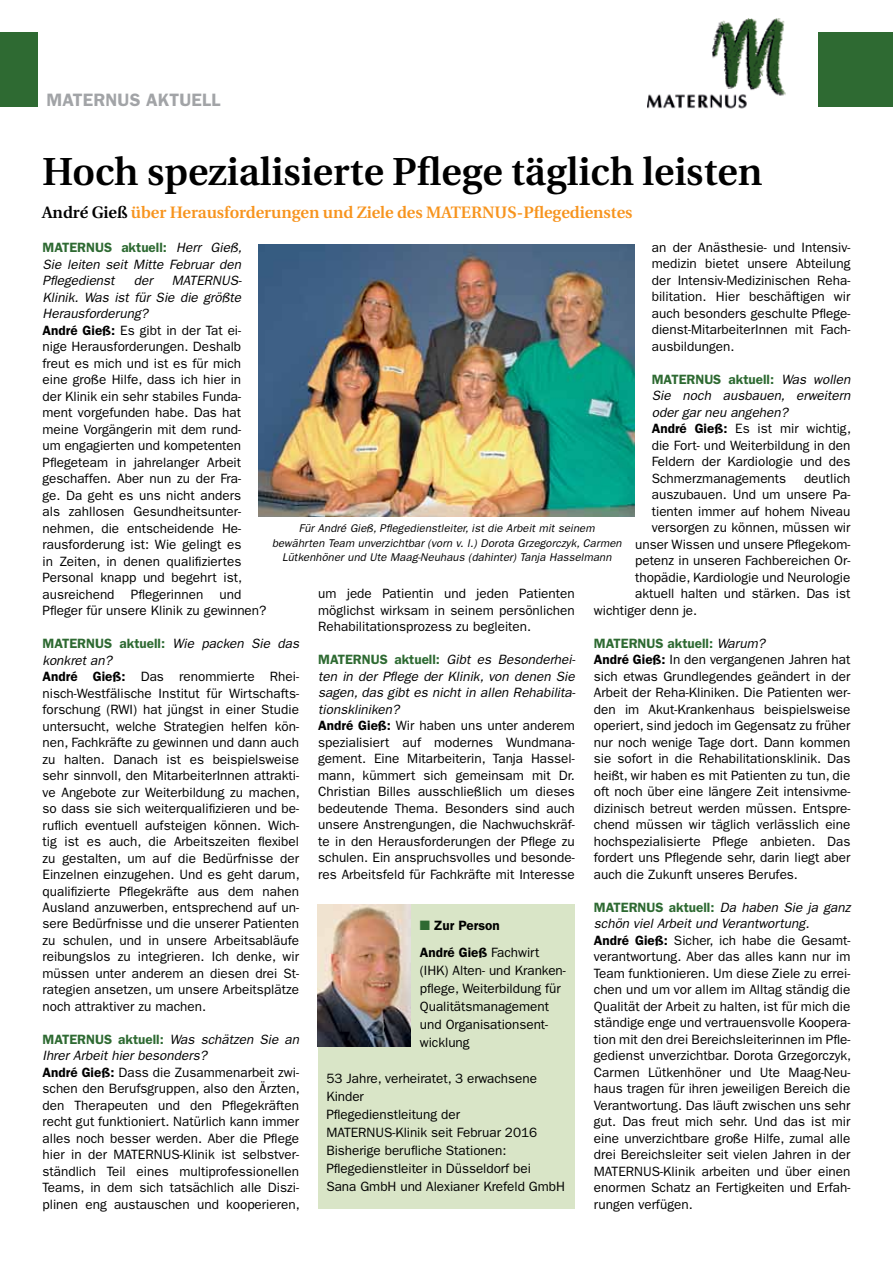
<style>
.page{position:relative;width:893px;height:1263px;background:#fff}
.page>*{position:absolute;margin:0;border:0;box-sizing:border-box;transform-origin:0 0}
.t1{font:600 39px "Utopia";color:#000}
.t2{font:600 18px "Franklin Gothic";color:#a2a4a7}
.t3{font:600 16.5px "Utopia";letter-spacing:-.005em;color:#f7941e}
.t4{font:13.5px/16.5px "Franklin Gothic";color:#000}
.t5{font:italic 13.5px/16.5px "Franklin Gothic";color:#000;text-align:justify}
.t6{font:600 13.5px/27px "Franklin Gothic";color:#000}
.t7{font:italic 11.25px/14.2px "Franklin Gothic";letter-spacing:.01em;color:#000;text-align:center}
.s1{color:#000}
.s2{font-weight:600;color:#2e6a32}
.s3{font-style:italic}
.s4{font-weight:600}
.s5{font-weight:600;font-style:normal;color:#2e6a32}
.s6{color:#2e6a32}
.s7{font-weight:400}
</style>
<div class="page">
<div style="left:819px;top:32px;width:74px;height:74px;background:#2e6a32"></div>
<div style="left:0;top:32px;width:37px;height:74px;background:#2e6a32"></div>
<img style="left:647px;top:18px;width:139px;height:91px">
<img style="left:258px;top:245px;width:377px;height:272px">
<div style="left:318px;top:904px;width:257px;height:305px;background:#d9e5c7"></div>
<img style="left:318px;top:904px;width:92px;height:143px">
<h2 class="t2" style="left:46px;top:90px;width:13px">maternus</h2>
<h2 class="t2" style="left:146px;top:90px;width:12px">aktuell</h2>
<h1 class="t1" style="left:42px;top:150px;width:722px">Hoch spezialisierte Pflege täglich leisten</h1>
<p class="t3" style="left:42px;top:203px;width:592px"><span class="s1">André Gieß</span> über Herausforderungen und Ziele des MATERNUS-Pflegedienstes</p>
<p class="t4" style="left:652px;top:239px;width:200px;text-align:justify">an der Anästhesie- und Intensiv&shy;medizin bietet unsere Abteilung der Intensiv-Medizinischen Reha&shy;bilitation. Hier beschäftigen wir auch besonders geschulte Pflege&shy;dienst-MitarbeiterInnen mit Fach&shy;ausbildungen.</p>
<p class="t4" style="left:652px;top:371px;width:201px"><span class="s2">MATERNUS aktuell:</span> <span class="s3">Was wollen<br>Sie noch ausbauen, erweitern oder gar neu angehen?<br></span><span class="s4">André Gieß:</span> Es ist mir wichtig, die Fort- und Weiterbildung in den<br>Feldern der Kardiologie und des<br>Schmerzmanagements</p>
<p class="t5" style="left:43px;top:239px;width:201px"><span class="s5">MATERNUS aktuell:</span> Herr Gieß, Sie leiten seit Mitte Februar den Pflegedienst</p>
<p class="t4" style="left:43px;top:272px;width:225px;text-indent:187px"><span class="s3">S-<br>Klinik. Was ist für Sie die größte<br>Herausforderung?<br></span><span class="s4">André Gieß:</span> Es gibt in der Tat ei&shy;nige Herausforderungen. Deshalb freut es mich und ist es für mich eine große Hilfe, dass ich hier in<br>der Klinik ein sehr stabiles Funda&shy;ment vorgefunden habe. Das hat meine Vorgängerin mit dem rund-<br>um engagierten und kompetenten<br>Pflegeteam in jahrelanger Arbeit geschaffen. Aber nun zu der Fra-<br>ge. Da geht es uns nicht anders<br>als zahllosen Gesundheitsunter&shy;nehmen, die entscheidende He&shy;rausforderung ist: Wie gelingt es<br>in Zeiten, in denen qualifiziertes<br>Personal knapp und begehrt ist, ausreichend Pflegerinnen und<br>Pfleger für unsere Klinik zu gewinnen?</p>
<p class="t4" style="left:43px;top:635px;width:259px"><span class="s2">MATERNUS aktuell:</span> <span class="s3">Wie packen Sie das konkret an?<br></span><span class="s4">André Gieß:</span> Das renommierte Rhei&shy;nisch-Westfälische Institut für Wirtschafts&shy;forschung (RWI) hat jüngst in einer Studie untersucht, welche Strategien helfen kön&shy;nen, Fachkräfte zu gewinnen und dann auch zu halten. Danach ist es beispielsweise sehr sinnvoll, den MitarbeiterInnen attrakti&shy;ve Angebote zur Weiterbildung zu machen, so dass sie sich weiterqualifizieren und be&shy;ruflich eventuell aufsteigen können. Wich&shy;tig ist es auch, die Arbeitszeiten flexibel zu gestalten, um auf die Bedürfnisse der Einzelnen einzugehen. Und es geht darum, qualifizierte Pflegekräfte aus dem nahen Ausland anzuwerben, entsprechend auf un&shy;sere Bedürfnisse und die unserer Patienten zu schulen, und in unsere Arbeitsabläufe reibungslos zu integrieren. Ich denke, wir müssen unter anderem an diesen drei St&shy;rategien ansetzen, um unsere Arbeitsplätze noch attraktiver zu machen.</p>
<p class="t4" style="left:43px;top:1031px;width:259px"><span class="s2">MATERNUS aktuell:</span> <span class="s3">Was schätzen Sie an Ihrer Arbeit hier besonders?<br></span><span class="s4">André Gieß:</span> Dass die Zusammenarbeit zwi&shy;schen den Berufsgruppen, also den Ärzten, den Therapeuten und den Pflegekräften recht gut funktioniert. Natürlich kann immer alles noch besser werden. Aber die Pflege hier in der MATERNUS-Klinik ist selbstver&shy;ständlich Teil eines multiprofessionellen Teams, in dem sich tatsächlich alle Diszi&shy;plinen eng austauschen und kooperieren,</p>
<p class="t5" style="left:134px;top:272px;width:22px">der</p>
<p class="t5" style="left:172px;top:272px;width:20px">MATERNU</p>
<p class="t4" style="left:804px;top:470px;width:48px">deutlich</p>
<p class="t4" style="left:652px;top:487px;width:200px">auszubauen. Und um unsere Pa-</p>
<p class="t4" style="left:652px;top:503px;width:200px">tienten immer auf hohem Niveau</p>
<p class="t4" style="left:652px;top:520px;width:200px">versorgen zu können, müssen wir</p>
<p class="t4" style="left:635px;top:536px;width:217px">unser Wissen und unsere Pflegekom-</p>
<p class="t4" style="left:635px;top:552px;width:217px">petenz in unseren Fachbereichen Or-</p>
<p class="t4" style="left:635px;top:569px;width:217px">thopädie, Kardiologie und Neurologie</p>
<p class="t4" style="left:635px;top:585px;width:217px">aktuell halten und stärken. Das ist</p>
<p class="t4" style="left:594px;top:602px;width:105px">wichtiger denn je.</p>
<p class="t4" style="left:594px;top:635px;width:258px"><span class="s2">MATERNUS aktuell:</span> <span class="s3">Warum?<br></span><span class="s4">André Gieß:</span> In den vergangenen Jahren hat sich etwas Grundlegendes geändert in der Arbeit der Reha-Kliniken. Die Patienten wer&shy;den im Akut-Krankenhaus beispielsweise operiert, sind jedoch im Gegensatz zu früher nur noch wenige Tage dort. Dann kommen sie sofort in die Rehabilitationsklinik. Das heißt, wir haben es mit Patienten zu tun, die oft noch über eine längere Zeit intensivme&shy;dizinisch betreut werden müssen. Entspre&shy;chend müssen wir täglich verlässlich eine hochspezialisierte Pflege anbieten. Das fordert uns Pflegende sehr, darin liegt aber auch die Zukunft unseres Berufes.</p>
<p class="t4" style="left:594px;top:899px;width:259px"><span class="s2">MATERNUS aktuell:</span> <span class="s3">Da haben Sie ja ganz schön viel Arbeit und Verantwortung.<br></span><span class="s4">André Gieß:</span> Sicher, ich habe die Gesamt&shy;verantwortung. Aber das alles kann nur im Team funktionieren. Um diese Ziele zu errei&shy;chen und um vor allem im Alltag ständig die Qualität der Arbeit zu halten, ist für mich die ständige enge und vertrauensvolle Koopera&shy;tion mit den drei Bereichsleiterinnen im Pfle&shy;gedienst unverzichtbar. Dorota Grzegorczyk, Carmen Lütkenhöner und Ute Maag-Neu&shy;haus tragen für ihren jeweiligen Bereich die Verantwortung. Das läuft zwischen uns sehr gut. Das freut mich sehr. Und das ist mir eine unverzichtbare große Hilfe, zumal alle drei Bereichsleiter seit vielen Jahren in der MATERNUS-Klinik arbeiten und über einen enormen Schatz an Fertigkeiten und Erfah&shy;rungen verfügen.</p>
<p class="t7" style="left:272px;top:521px;width:351px">Für André Gieß, Pflegedienstleiter, ist die Arbeit mit seinem bewährten Team unverzichtbar (vorn v. l.) Dorota Grzegorczyk, Carmen<br>Lütkenhöner und Ute Maag-Neuhaus (dahinter) Tanja Hasselmann</p>
<p class="t4" style="left:318px;top:586px;width:258px;text-align:justify">um jede Patientin und jeden Patienten möglichst wirksam in seinem persönlichen Rehabilitationsprozess zu begleiten.</p>
<p class="t4" style="left:318px;top:652px;width:259px"><span class="s2">MATERNUS aktuell:</span> <span class="s3">Gibt es Besonderhei&shy;ten in der Pflege der Klinik, von denen Sie sagen, das gibt es nicht in allen Rehabilita&shy;tionskliniken?<br></span><span class="s4">André Gieß:</span> Wir haben uns unter anderem spezialisiert auf modernes Wundmana&shy;gement. Eine Mitarbeiterin, Tanja Hassel&shy;mann, kümmert sich gemeinsam mit Dr.<br>Christian Billes ausschließlich um dieses bedeutende Thema. Besonders sind auch unsere Anstrengungen, die Nachwuchskräf&shy;te in den Herausforderungen der Pflege zu schulen. Ein anspruchsvolles und besonde&shy;res Arbeitsfeld für Fachkräfte mit Interesse</p>
<p class="t6" style="left:420px;top:912px;width:121px"><span class="s6">■</span> Zur Person<br>André Gieß <span class="s7">Fachwirt</span></p>
<p class="t4" style="left:420px;top:961px;width:147px;line-height:18px">(IHK) Alten- und Kranken&shy;pflege, Weiterbildung für<br>Qualitätsmanagement und Organisationsent&shy;wicklung</p>
<p class="t4" style="left:326px;top:1069px;width:240px;line-height:18px">53 Jahre, verheiratet, 3 erwachsene<br>Kinder<br>Pflegedienstleitung der<br>MATERNUS-Klinik seit Februar 2016<br>Bisherige berufliche Stationen:<br>Pflegedienstleiter in Düsseldorf bei<br>Sana GmbH und Alexianer Krefeld GmbH</p>
</div>
